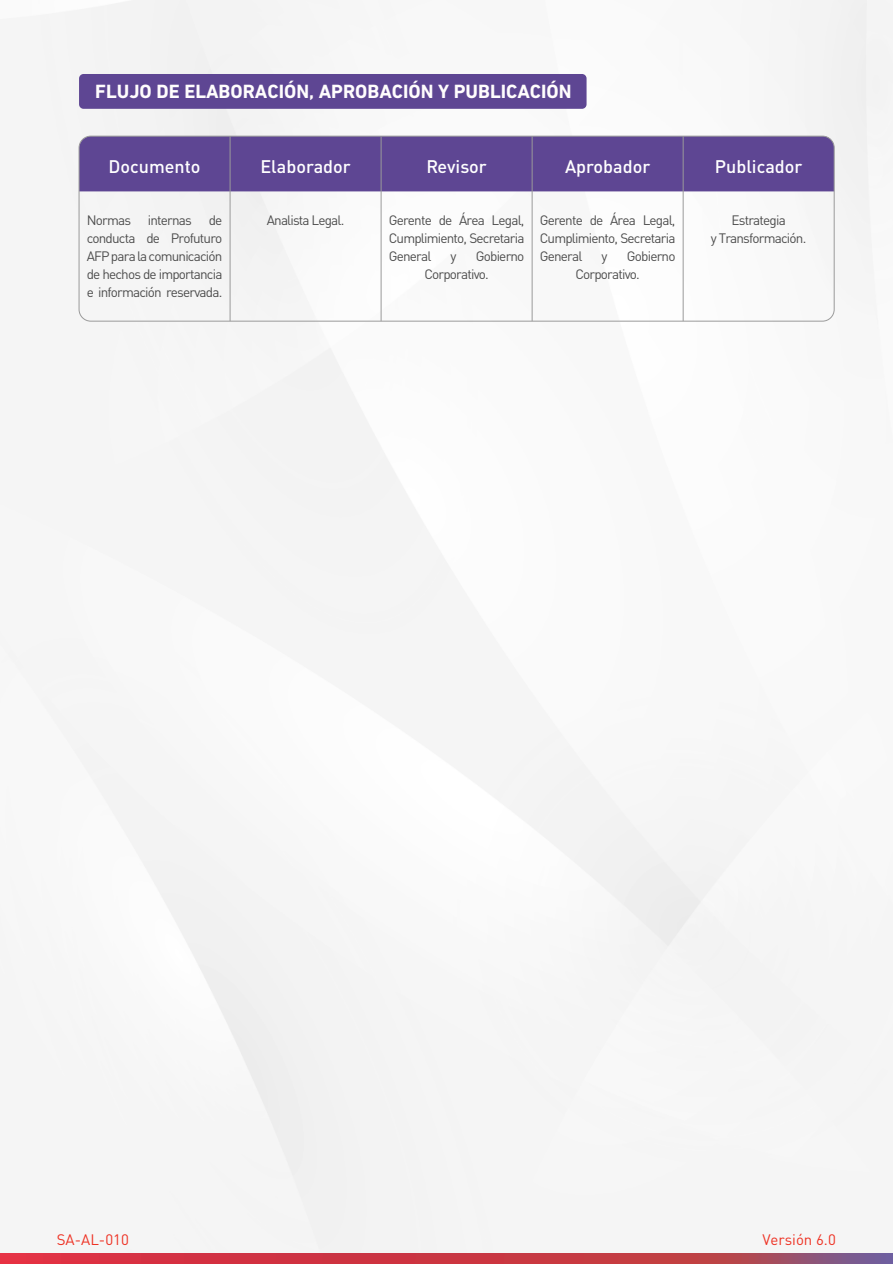
<style>
.page{position:relative;width:893px;height:1264px;background:#fff}
.page>*{position:absolute;margin:0;border:0;box-sizing:border-box;transform-origin:0 0}
.t1{font:700 19.5px "DIN Next LT Pro";color:#fffdfd}
.t2{font:500 18px "DIN Pro";color:#fff}
.t3{font:15px "DIN Pro";color:#ee3224}
.t4{font:13.5px/18px "DIN Pro";letter-spacing:-.06em;color:#4c4c4c;text-align:justify}
</style>
<div class="page">
<svg style="left:0;top:1253px;width:893px;height:10px;background:#c23b4c"></svg>
<div style="left:79px;top:74px;width:508px;height:35px;background:#5e4693;border-radius:4px"></div>
<div style="left:79px;top:136px;width:755px;height:55px;background:#5e4693"></div>
<div style="left:79px;top:136px;width:756px;height:185px;border:1px solid #9a9a9a;border-radius:12px"></div>
<hr style="left:230px;top:136px;width:1px;height:185px;background:#9a9a9a">
<hr style="left:381px;top:136px;width:1px;height:185px;background:#9a9a9a">
<hr style="left:532px;top:136px;width:1px;height:185px;background:#9a9a9a">
<hr style="left:683px;top:136px;width:1px;height:185px;background:#9a9a9a">
<h1 class="t1" style="left:95px;top:80px;width:478px">FLUJO DE ELABORACIÓN, APROBACIÓN Y PUBLICACIÓN</h1>
<h2 class="t2" style="left:109px;top:152px;width:94px">Documento</h2>
<h2 class="t2" style="left:260px;top:152px;width:92px">Elaborador</h2>
<h2 class="t2" style="left:426px;top:152px;width:62px">Revisor</h2>
<h2 class="t2" style="left:565px;top:152px;width:87px">Aprobador</h2>
<h2 class="t2" style="left:715px;top:152px;width:89px">Publicador</h2>
<p class="t4" style="left:87px;top:209px;width:137px">Normas internas de conducta de Profuturo AFP para la comunicación de hechos de importancia e información reservada.</p>
<p class="t4" style="left:389px;top:209px;width:137px">Gerente de Área Legal, Cumplimiento, Secretaria General</p>
<p class="t4" style="left:540px;top:209px;width:137px">Gerente de Área Legal, Cumplimiento, Secretaria General</p>
<p class="t4" style="left:267px;top:209px;width:79px">Analista Legal.</p>
<p class="t4" style="left:711px;top:209px;width:97px;text-align:center">Estrategia<br>y Transformación.</p>
<p class="t4" style="left:575px;top:245px;width:102px;text-indent:52px">Gobierno<br>Corporativo.</p>
<p class="t4" style="left:424px;top:245px;width:102px;text-indent:52px">Gobierno<br>Corporativo.</p>
<p class="t4" style="left:602px;top:245px;width:8px">y</p>
<p class="t4" style="left:451px;top:245px;width:8px">y</p>
<p class="t3" style="left:57px;top:1226px;width:74px">SA-AL-010</p>
<p class="t3" style="left:762px;top:1226px;width:75px">Versión 6.0</p>
</div>
